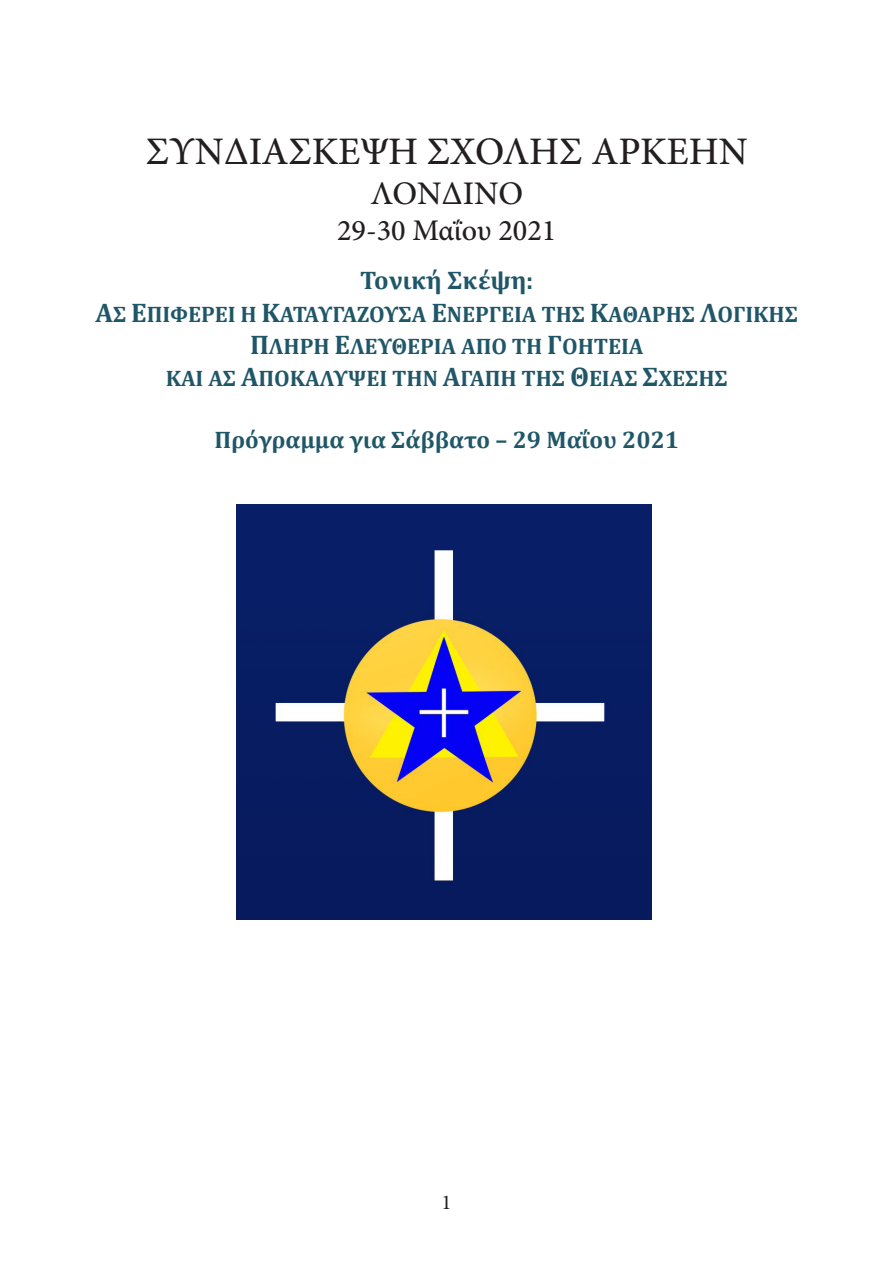
<style>
.page{position:relative;width:893px;height:1263px;background:#fff}
.page>*{position:absolute;margin:0;border:0;box-sizing:border-box;transform-origin:0 0}
.t1{font:500 39px "Minion Pro";color:#231f20}
.t2{font:500 33px "Minion Pro";color:#231f20}
.t3{font:500 30px "Minion Pro";color:#231f20}
.t4{font:700 25.5px "Cambria";color:#205768}
.t5{font:700 24px "Cambria";color:#205768}
.t6{font:700 22.5px/32.4px "Cambria";letter-spacing:-.005em;color:#205768;text-align:center}
.t7{font:21px "Minion Pro";color:#231f20}
.s1{font-size:27px}
</style>
<div class="page">
<img style="left:237px;top:505px;width:414px;height:414px">
<h1 class="t1" style="left:146px;top:126px;width:603px">ΣΥΝΔΙΑΣΚΕΨΗ ΣΧΟΛΗΣ ΑΡΚΕΗΝ</h1>
<h2 class="t2" style="left:370px;top:171px;width:154px">ΛΟΝΔΙΝΟ</h2>
<h3 class="t3" style="left:337px;top:210px;width:221px">29-30 Μαΐου 2021</h3>
<p class="t4" style="left:360px;top:263px;width:175px">Τονική Σκέψη:</p>
<p class="t6" style="left:96px;top:297px;width:704px"><span class="s1">Α</span>Σ <span class="s1">Ε</span>ΠΙΦΕΡΕΙ Η <span class="s1">Κ</span>ΑΤΑΥΓΑΖΟΥΣΑ <span class="s1">Ε</span>ΝΕΡΓΕΙΑ ΤΗΣ <span class="s1">Κ</span>ΑΘΑΡΗΣ <span class="s1">Λ</span>ΟΓΙΚΗΣ<br><span class="s1">Π</span>ΛΗΡΗ <span class="s1">Ε</span>ΛΕΥΘΕΡΙΑ ΑΠΟ ΤΗ <span class="s1">Γ</span>ΟΗΤΕΙΑ<br>ΚΑΙ ΑΣ <span class="s1">Α</span>ΠΟΚΑΛΥΨΕΙ ΤΗΝ <span class="s1">Α</span>ΓΑΠΗ ΤΗΣ <span class="s1">Θ</span>ΕΙΑΣ <span class="s1">Σ</span>ΧΕΣΗΣ</p>
<p class="t5" style="left:214px;top:422px;width:466px">Πρόγραμμα για Σάββατο – 29 Μαΐου 2021</p>
<p class="t7" style="left:441px;top:1188px;width:12px">1</p>
</div>
